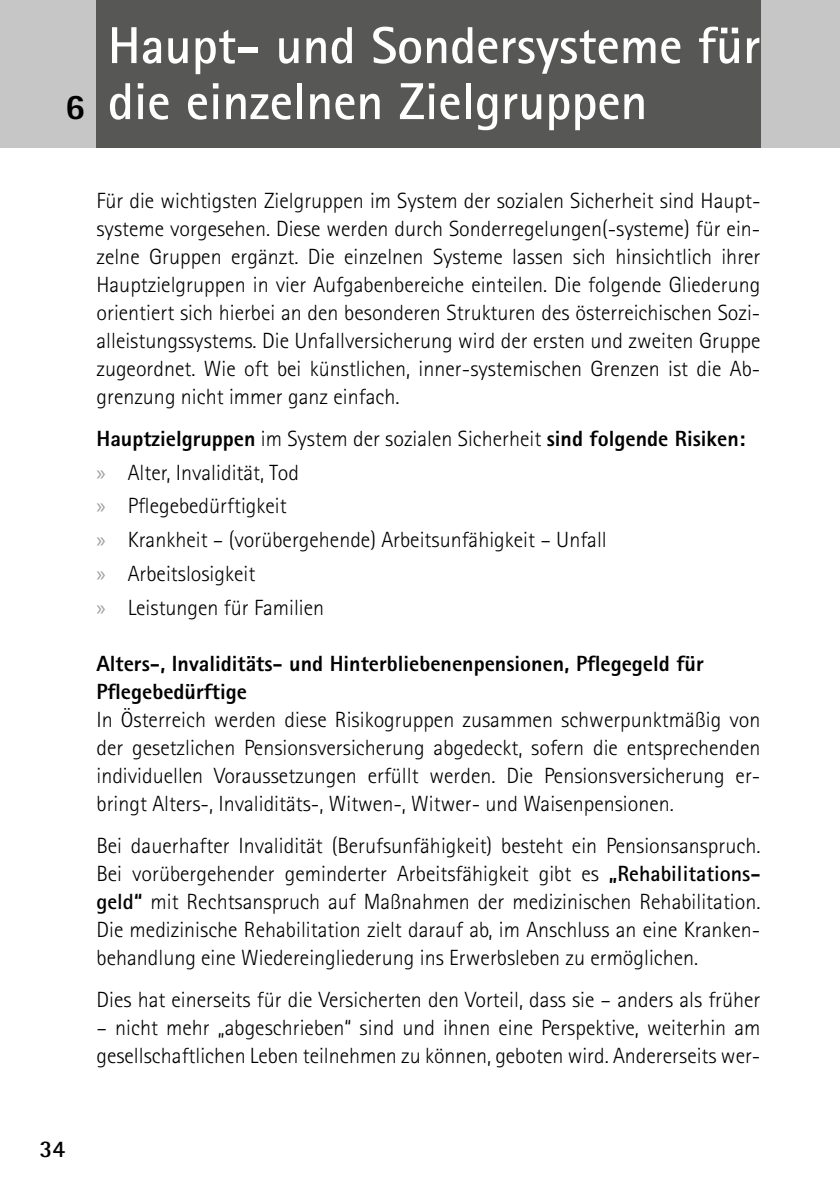
<style>
.page{position:relative;width:840px;height:1191px;background:#fff}
.page>*{position:absolute;margin:0;border:0;box-sizing:border-box;transform-origin:0 0}
.t1{font:700 52px/56px "Rotis Sans Serif Std";color:#fff}
.t2{font:800 36px "Rotis Sans Serif Std";color:#000}
.t3{font:700 24px "Rotis Semi Sans Std";color:#000}
.t4{font:300 22px/28px "Rotis Sans Serif Std";color:#000;text-align:justify}
.t5{font:800 22px/28px "Rotis Sans Serif Std";color:#000}
.s1{font-weight:800}
.s2{font-family:"Myriad Pro";font-weight:400;color:#9d9d9c}
.s3{font-weight:700}
</style>
<div class="page">
<div style="left:0;top:0;width:839px;height:147px;background:#c6c6c6"></div>
<div style="left:96px;top:0;width:664px;height:147px;background:#575756"></div>
<h2 class="t2" style="left:65px;top:84px;width:22px">6</h2>
<h1 class="t1" style="left:108px;top:16px;width:653px">Haupt- und Sondersysteme für die einzelnen Zielgruppen</h1>
<p class="t4" style="left:96px;top:187px;width:665px">Für die wichtigsten Zielgruppen im System der sozialen Sicherheit sind Haupt&shy;systeme vorgesehen. Diese werden durch Sonderregelungen(-systeme) für ein&shy;zelne Gruppen ergänzt. Die einzelnen Systeme lassen sich hinsichtlich ihrer Hauptzielgruppen in vier Aufgabenbereiche einteilen. Die folgende Gliederung orientiert sich hierbei an den besonderen Strukturen des österreichischen Sozi&shy;alleistungssystems. Die Unfallversicherung wird der ersten und zweiten Gruppe zugeordnet. Wie oft bei künstlichen, inner-systemischen Grenzen ist die Ab&shy;grenzung nicht immer ganz einfach.</p>
<p class="t4" style="left:96px;top:422px;width:650px;line-height:33.6px;text-align:left"><span class="s1">Hauptzielgruppen</span> im System der sozialen Sicherheit <span class="s1">sind folgende Risiken: </span><span class="s2">x</span> Alter, Invalidität, Tod<br><span class="s2">x</span> Pflegebedürftigkeit<br><span class="s2">x</span> Krankheit – (vorübergehende) Arbeitsunfähigkeit – Unfall<br><span class="s2">x</span> Arbeitslosigkeit<br><span class="s2">x</span> Leistungen für Familien</p>
<p class="t5" style="left:96px;top:649px;width:608px">Alters-, Invaliditäts- und Hinterbliebenenpensionen, Pflegegeld für<br>Pflegebedürftige</p>
<p class="t4" style="left:96px;top:705px;width:665px">In Österreich werden diese Risikogruppen zusammen schwerpunktmäßig von der gesetzlichen Pensionsversicherung abgedeckt, sofern die entsprechenden individuellen Voraussetzungen erfüllt werden. Die Pensionsversicherung er&shy;bringt Alters-, Invaliditäts-, Witwen-, Witwer- und Waisenpensionen.</p>
<p class="t4" style="left:96px;top:831px;width:665px">Bei dauerhafter Invalidität (Berufsunfähigkeit) besteht ein Pensionsanspruch.<br>Bei vorübergehender geminderter Arbeitsfähigkeit gibt es <span class="s3">„Rehabilitations&shy;geld“</span> mit Rechtsanspruch auf Maßnahmen der medizinischen Rehabilitation.<br>Die medizinische Rehabilitation zielt darauf ab, im Anschluss an eine Kranken&shy;behandlung eine Wiedereingliederung ins Erwerbsleben zu ermöglichen.</p>
<p class="t4" style="left:96px;top:985px;width:665px">Dies hat einerseits für die Versicherten den Vorteil, dass sie – anders als früher</p>
<p class="t4" style="left:96px;top:1013px;width:665px">– nicht mehr „abgeschrieben“ sind und ihnen eine Perspektive, weiterhin am gesellschaftlichen Leben teilnehmen zu können, geboten wird. Andererseits wer-</p>
<p class="t3" style="left:40px;top:1133px;width:27px">34</p>
</div>
